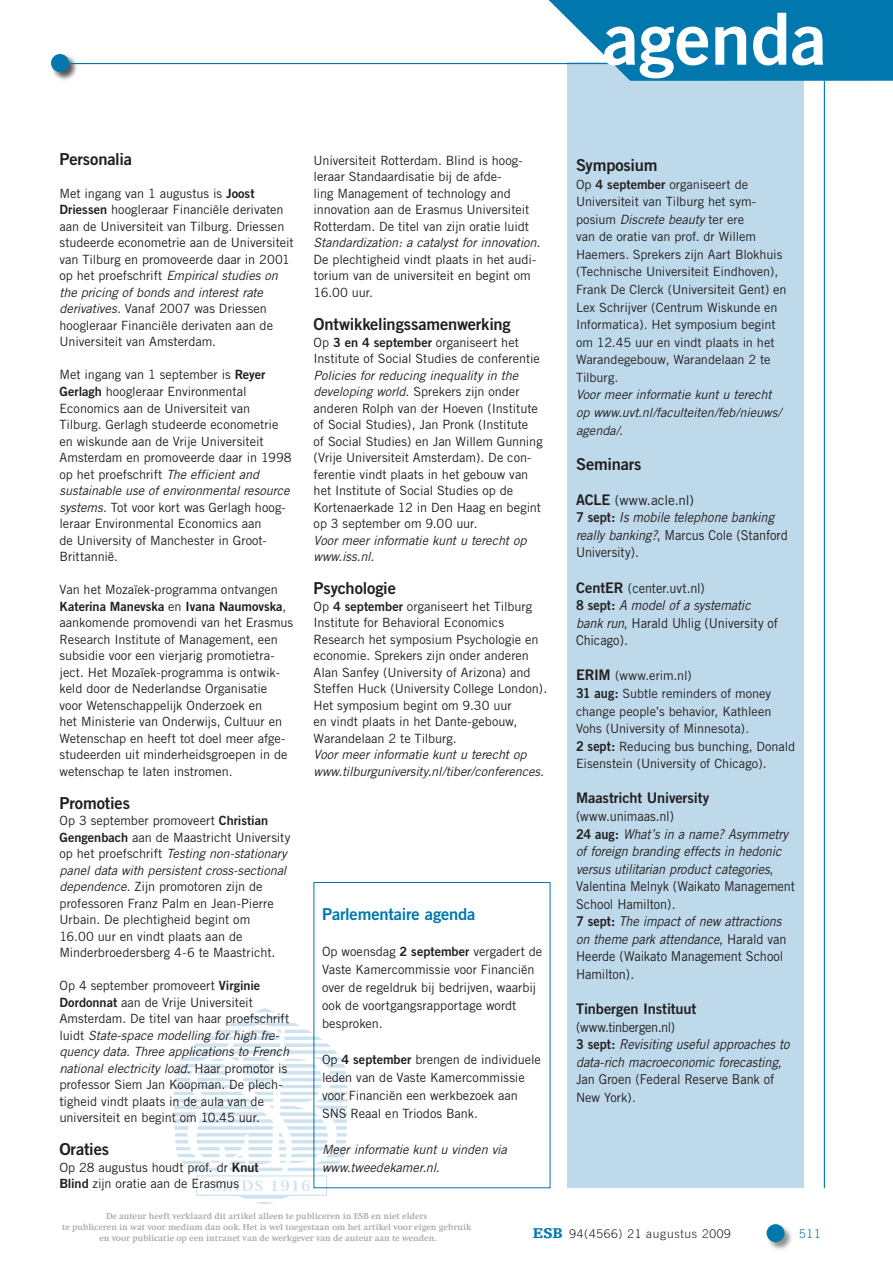
<style>
.page{position:relative;width:893px;height:1263px;background:#fff}
.page>*{position:absolute;margin:0;border:0;box-sizing:border-box;transform-origin:0 0}
.t1{font:72px "Trade Gothic Bold Two";color:#fff}
.t2{font:16.5px "Trade Gothic Bold Two";letter-spacing:-.01em;color:#231f20}
.t3{font:16.5px "Trade Gothic Bold Two";letter-spacing:-.01em;color:#0078ae}
.t4{font:14.7px "Trade Gothic Bold Two";letter-spacing:-.01em;color:#231f20}
.t5{font:italic 13.5px/17.5px "Trade Gothic";letter-spacing:-.01em;color:#231f20;scale:.94 1}
.t6{font:13.5px/17.5px "Trade Gothic";letter-spacing:-.005em;color:#231f20}
.t7{font:13.5px/17.5px "Trade Gothic";letter-spacing:-.005em;color:#231f20;scale:.94 1}
.t8{font:12.75px/16.5px "Trade Gothic";letter-spacing:-.005em;color:#231f20}
.t9{font:italic 12.75px/17.5px "Trade Gothic";letter-spacing:-.01em;color:#231f20}
.t10{font:12.75px "Trade Gothic Bold Two";color:#231f20}
.t11{font:300 12px "Trade Gothic";letter-spacing:.06em;color:#231f20}
.t12{font:300 12px "Trade Gothic";color:#0078ae}
.t13{font:700 9px/10.8px "Swift";color:#6c6d70;text-align:center}
.s1{font-family:"Trade Gothic Bold Two"}
.s2{font-style:italic}
.s3{font-family:"Trade Gothic"}
.s4{font-family:"Trade Gothic Bold Two";font-size:14.7px}
.s5{font-family:"Trade Gothic Bold Two";font-size:13.5px}
.s6{font-style:normal}
.s7{font-family:"Trade Gothic Bold Two";font-style:normal}
.s8{font-weight:700;font-style:normal}
.s9{font-family:"Egyptienne F";font-weight:900;font-size:15px;color:#0078ae}
</style>
<div class="page">
<div style="left:766px;top:1224px;width:27px;height:27px;background:#231f20;opacity:.5"></div>
<div style="left:766px;top:1224px;width:18px;height:18px;background:#0078ae;border-radius:50%"></div>
<div style="left:567px;top:62px;width:237px;height:1126px;background:#bdd9ea"></div>
<div style="left:51px;top:54px;width:27px;height:27px;background:#231f20;opacity:.75"></div>
<div style="left:51px;top:54px;width:18px;height:18px;background:#0078ae;border-radius:50%"></div>
<hr style="left:824px;top:81px;width:1px;height:1107px;background:#0078ae">
<hr style="left:69px;top:63px;width:554px;height:1px;background:#0078ae">
<svg style="left:549px;top:0;width:344px;height:81px;background:#1b86b6"></svg>
<svg style="left:174px;top:1008px;width:184px;height:196px"></svg>
<p class="t2" style="left:60px;top:149px;width:74px">Personalia</p>
<p class="t8" style="left:60px;top:185px;width:236px">Met ingang van 1 augustus is <span class="s1">Joost Driessen</span> hoogleraar Financiële derivaten aan de Universiteit van Tilburg. Driessen studeerde econometrie aan de Universiteit van Tilburg en promoveerde daar in 2001 op het proefschrift <span class="s2">Empirical studies on the pricing of bonds and interest rate derivatives</span>. Vanaf 2007 was Driessen hoogleraar Financiële derivaten aan de Universiteit van Amsterdam.</p>
<p class="t8" style="left:60px;top:367px;width:234px">Met ingang van 1 september is <span class="s1">Reyer Gerlagh</span> hoogleraar Environmental Economics aan de Universiteit van Tilburg. Gerlagh studeerde econometrie en wiskunde aan de Vrije Universiteit Amsterdam en promoveerde daar in 1998 op het proefschrift <span class="s2">The efficient and sustainable use of environmental resource systems</span>. Tot voor kort was Gerlagh hoog&shy;leraar Environmental Economics aan<br>de University of Manchester in Groot-Brittannië.</p>
<p class="t8" style="left:60px;top:581px;width:220px">Van het Mozaïek-programma ontvangen</p>
<p class="t10" style="left:60px;top:598px;width:228px">Katerina Manevska <span class="s3">en</span> Ivana Naumovska<span class="s3">,</span></p>
<p class="t8" style="left:60px;top:614px;width:235px">aankomende promovendi van het Erasmus Research Institute of Management, een subsidie voor een vierjarig promotietra&shy;ject. Het Mozaïek-programma is ontwik&shy;keld door de Nederlandse Organisatie voor Wetenschappelijk Onderzoek en<br>het Ministerie van Onderwijs, Cultuur en Wetenschap en heeft tot doel meer afge&shy;studeerden uit minderheidsgroepen in de wetenschap te laten instromen.</p>
<p class="t2" style="left:60px;top:792px;width:72px">Promoties</p>
<p class="t8" style="left:60px;top:812px;width:232px">Op 3 september promoveert <span class="s1">Christian Gengenbach</span> aan de Maastricht University op het proefschrift <span class="s2">Testing non-stationary panel data with persistent cross-sectional dependence</span>. Zijn promotoren zijn de professoren Franz Palm en Jean-Pierre Urbain. De plechtigheid begint om<br>16.00 uur en vindt plaats aan de Minderbroedersberg 4-6 te Maastricht.</p>
<p class="t8" style="left:60px;top:977px;width:231px">Op 4 september promoveert <span class="s1">Virginie Dordonnat</span> aan de Vrije Universiteit Amsterdam. De titel van haar proefschrift luidt <span class="s2">State-space modelling for high fre&shy;quency data. Three applications to French national electricity load.</span> Haar promotor is professor Siem Jan Koopman. De plech&shy;tigheid vindt plaats in de aula van de universiteit en begint om 10.45 uur.</p>
<p class="t2" style="left:60px;top:1139px;width:51px">Oraties</p>
<p class="t8" style="left:60px;top:1159px;width:201px">Op 28 augustus houdt prof. dr <span class="s1">Knut<br>Blind</span> zijn oratie aan de Erasmus</p>
<p class="t8" style="left:314px;top:152px;width:217px">Universiteit Rotterdam. Blind is hoog&shy;leraar Standaardisatie bij de afde-<br>ling Management of technology and innovation aan de Erasmus Universiteit Rotterdam. De titel van zijn oratie luidt</p>
<p class="t9" style="left:314px;top:234px;width:228px">Standardization: a catalyst for innovation.</p>
<p class="t8" style="left:314px;top:251px;width:224px">De plechtigheid vindt plaats in het audi&shy;torium van de universiteit en begint om<br>16.00 uur.</p>
<p class="t2" style="left:314px;top:314px;width:199px">Ontwikkelingssamenwerking</p>
<p class="t8" style="left:314px;top:334px;width:228px">Op <span class="s1">3 en 4 september</span> organiseert het<br>Institute of Social Studies de conferentie</p>
<p class="t8" style="left:314px;top:367px;width:231px"><span class="s2">Policies for reducing inequality in the developing world</span>. Sprekers zijn onder anderen Rolph van der Hoeven (Institute of Social Studies), Jan Pronk (Institute<br>of Social Studies) en Jan Willem Gunning (Vrije Universiteit Amsterdam). De con&shy;ferentie vindt plaats in het gebouw van het Institute of Social Studies op de Kortenaerkade 12 in Den Haag en begint op 3 september om 9.00 uur.</p>
<p class="t9" style="left:314px;top:532px;width:214px;line-height:16.5px">Voor meer informatie kunt u terecht op www.iss.nl.</p>
<p class="t2" style="left:314px;top:578px;width:84px">Psychologie</p>
<p class="t8" style="left:314px;top:598px;width:235px">Op <span class="s1">4 september</span> organiseert het Tilburg Institute for Behavioral Economics Research het symposium Psychologie en economie. Sprekers zijn onder anderen Alan Sanfey (University of Arizona) and Steffen Huck (University College London).<br>Het symposium begint om 9.30 uur<br>en vindt plaats in het Dante-gebouw, Warandelaan 2 te Tilburg.</p>
<p class="t9" style="left:314px;top:746px;width:232px;line-height:16.5px">Voor meer informatie kunt u terecht op www.tilburguniversity.nl/tiber/conferences.</p>
<p class="t3" style="left:322px;top:903px;width:155px">Parlementaire agenda</p>
<p class="t8" style="left:322px;top:942px;width:222px;line-height:18px">Op woensdag <span class="s1">2 september</span> vergadert de<br>Vaste Kamercommissie voor Financiën over de regeldruk bij bedrijven, waarbij ook de voortgangsrapportage wordt besproken.</p>
<p class="t8" style="left:322px;top:1050px;width:220px;line-height:18px">Op <span class="s1">4 september</span> brengen de individuele leden van de Vaste Kamercommissie voor Financiën een werkbezoek aan SNS Reaal en Triodos Bank.</p>
<p class="t9" style="left:322px;top:1140px;width:186px;line-height:18px">Meer informatie kunt u vinden via www.tweedekamer.nl.</p>
<h1 class="t1" style="left:603px;top:-6px;width:226px">agenda</h1>
<p class="t2" style="left:576px;top:155px;width:83px">Symposium</p>
<p class="t8" style="left:576px;top:175px;width:212px;line-height:17.5px">Op <span class="s1">4 september</span> organiseert de<br>Universiteit van Tilburg het sym&shy;posium <span class="s2">Discrete beauty</span> ter ere<br>van de oratie van prof. dr Willem<br>Haemers. Sprekers zijn Aart Blokhuis (Technische Universiteit Eindhoven),<br>Frank De Clerck (Universiteit Gent) en<br>Lex Schrijver (Centrum Wiskunde en<br>Informatica). Het symposium begint om 12.45 uur en vindt plaats in het<br>Warandegebouw, Warandelaan 2 te<br>Tilburg.</p>
<p class="t9" style="left:576px;top:386px;width:207px">Voor meer informatie kunt u terecht op www.uvt.nl/faculteiten/feb/nieuws/ agenda/.</p>
<p class="t2" style="left:576px;top:453px;width:67px">Seminars</p>
<p class="t6" style="left:576px;top:491px;width:213px"><span class="s4">ACLE</span> (www.acle.nl)<br><span class="s1">7 sept:</span> <span class="s2">Is mobile telephone banking really banking?</span>, Marcus Cole (Stanford<br>University).</p>
<p class="t7" style="left:576px;top:579px;width:216px"><span class="s4">CentER</span> (center.uvt.nl)<br><span class="s1">8 sept:</span> <span class="s2">A model of a systematic bank run</span>, Harald Uhlig (University of<br>Chicago).</p>
<p class="t8" style="left:576px;top:667px;width:221px;line-height:17.5px"><span class="s4">ERIM</span> (www.erim.nl)<br><span class="s5">31 aug:</span> Subtle reminders of money change people’s behavior, Kathleen Vohs (University of Minnesota).<br><span class="s5">2 sept:</span> Reducing bus bunching, Donald Eisenstein (University of Chicago).</p>
<p class="t4" style="left:576px;top:789px;width:135px">Maastricht University</p>
<p class="t5" style="left:576px;top:807px;width:235px"><span class="s6">(www.unimaas.nl)<br></span><span class="s7">24 aug:</span> What’s in a name? Asymmetry of foreign branding effects in hedonic versus utilitarian product categories<span class="s6">,<br>Valentina Melnyk (Waikato Management<br>School Hamilton).<br></span><span class="s7">7 sept</span><span class="s8">:</span> The impact of new attractions on theme park attendance<span class="s6">, Harald van<br>Heerde (Waikato Management School<br>Hamilton).</span></p>
<p class="t4" style="left:576px;top:1000px;width:122px">Tinbergen Instituut</p>
<p class="t5" style="left:576px;top:1018px;width:229px"><span class="s6">(www.tinbergen.nl)<br></span><span class="s7">3 sept:</span> Revisiting useful approaches to data-rich macroeconomic forecasting<span class="s6">, Jan Groen (Federal Reserve Bank of</span></p>
<p class="t8" style="left:576px;top:1089px;width:61px">New York).</p>
<p class="t13" style="left:62px;top:1211px;width:411px">De auteur heeft verklaard dit artikel alleen te publiceren in ESB en niet elders<br>te publiceren in wat voor medium dan ook. Het is wel toegestaan om het artikel voor eigen gebruik en voor publicatie op een intranet van de werkgever van de auteur aan te wenden.</p>
<p class="t11" style="left:533px;top:1226px;width:199px"><span class="s9">ESB</span> 94(4566) 21 augustus 2009</p>
<p class="t12" style="left:799px;top:1226px;width:23px">511</p>
</div>
